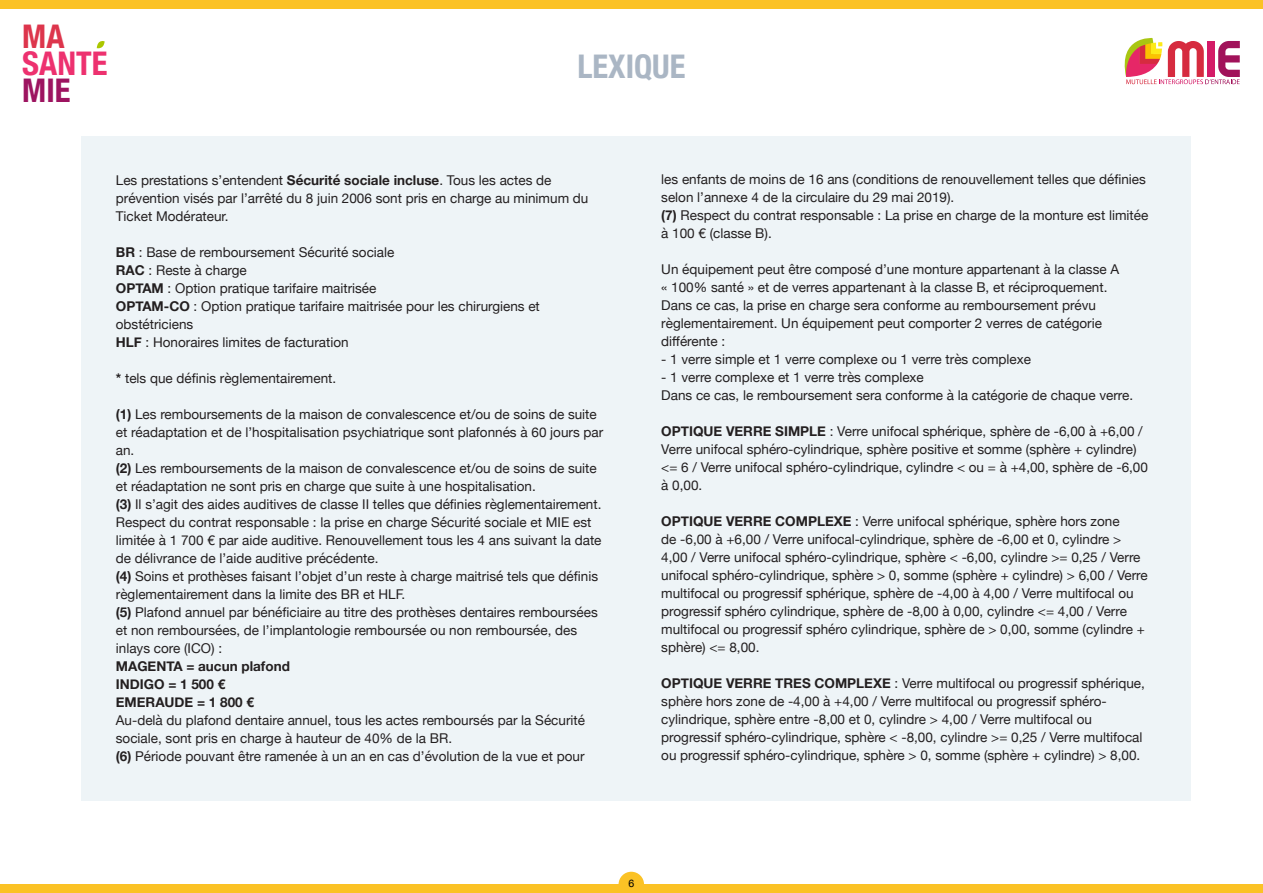
<style>
.page{position:relative;width:1263px;height:893px;background:#fff}
.page>*{position:absolute;margin:0;border:0;box-sizing:border-box;transform-origin:0 0}
.t1{font:700 condensed 32.55px "Helvetica Neue";color:#aab6c4}
.t2{font:700 condensed 32.55px "Helvetica Neue";color:#ed316f}
.t3{font:700 condensed 32.55px "Helvetica Neue";color:#9d1460}
.t4{font:700 condensed 32.55px "Helvetica Neue";color:#dd354c}
.t5{font:13.5px/18px "Helvetica Neue";color:#231f20}
.t6{font:10.5px "Helvetica Neue";color:#000001}
.s1{font-weight:700}
</style>
<div class="page">
<div style="left:81px;top:136px;width:1110px;height:665px;background:#eef4f7"></div>
<svg style="left:1124px;top:37px;width:116px;height:47px"></svg>
<div style="left:0;top:0;width:1263px;height:9px;background:#fbc225"></div>
<div style="left:0;top:884px;width:1263px;height:9px;background:#fbc225"></div>
<svg style="left:618px;top:872px;width:26px;height:12px"></svg>
<svg style="left:97px;top:41px;width:8px;height:8px"></svg>
<p class="t4" style="left:22px;top:10px;width:44px">MA</p>
<p class="t2" style="left:22px;top:37px;width:87px">SANTE</p>
<p class="t3" style="left:22px;top:64px;width:50px">MIE</p>
<p class="t1" style="left:577px;top:39px;width:109px">LEXIQUE</p>
<p class="t5" style="left:116px;top:172px;width:474px">Les prestations s’entendent <span class="s1">Sécurité sociale incluse</span>. Tous les actes de prévention visés par l’arrêté du 8 juin 2006 sont pris en charge au minimum du<br>Ticket Modérateur.</p>
<p class="t5" style="left:116px;top:244px;width:280px"><span class="s1">BR</span> : Base de remboursement Sécurité sociale<br><span class="s1">RAC</span> : Reste à charge<br><span class="s1">OPTAM</span> : Option pratique tarifaire maitrisée</p>
<p class="t5" style="left:116px;top:298px;width:425px"><span class="s1">OPTAM‐CO</span> : Option pratique tarifaire maitrisée pour les chirurgiens et obstétriciens<br><span class="s1">HLF</span> : Honoraires limites de facturation</p>
<p class="t5" style="left:116px;top:370px;width:222px"><span class="s1">*</span> tels que définis règlementairement.</p>
<p class="t5" style="left:116px;top:406px;width:489px"><span class="s1">(1)</span> Les remboursements de la maison de convalescence et/ou de soins de suite et réadaptation et de l’hospitalisation psychiatrique sont plafonnés à 60 jours par an.<br><span class="s1">(2)</span> Les remboursements de la maison de convalescence et/ou de soins de suite et réadaptation ne sont pris en charge que suite à une hospitalisation.<br><span class="s1">(3)</span> Il s’agit des aides auditives de classe II telles que définies règlementairement.<br>Respect du contrat responsable : la prise en charge Sécurité sociale et MIE est limitée à 1 700 € par aide auditive. Renouvellement tous les 4 ans suivant la date de délivrance de l’aide auditive précédente.<br><span class="s1">(4)</span> Soins et prothèses faisant l’objet d’un reste à charge maitrisé tels que définis règlementairement dans la limite des BR et HLF.<br><span class="s1">(5)</span> Plafond annuel par bénéficiaire au titre des prothèses dentaires remboursées et non remboursées, de l’implantologie remboursée ou non remboursée, des inlays core (ICO) :<br><span class="s1">MAGENTA = aucun plafond<br>INDIGO = 1 500 €<br>EMERAUDE = 1 800 €<br></span>Au-delà du plafond dentaire annuel, tous les actes remboursés par la Sécurité sociale, sont pris en charge à hauteur de 40% de la BR.<br><span class="s1">(6)</span> Période pouvant être ramenée à un an en cas d’évolution de la vue et pour</p>
<p class="t5" style="left:661px;top:171px;width:488px">les enfants de moins de 16 ans (conditions de renouvellement telles que définies selon l’annexe 4 de la circulaire du 29 mai 2019).<br><span class="s1">(7)</span> Respect du contrat responsable : La prise en charge de la monture est limitée à 100 € (classe B).</p>
<p class="t5" style="left:661px;top:261px;width:459px">Un équipement peut être composé d’une monture appartenant à la classe A « 100% santé » et de verres appartenant à la classe B, et réciproquement.<br>Dans ce cas, la prise en charge sera conforme au remboursement prévu règlementairement. Un équipement peut comporter 2 verres de catégorie différente :</p>
<p class="t5" style="left:661px;top:351px;width:371px">- 1 verre simple et 1 verre complexe ou 1 verre très complexe</p>
<p class="t5" style="left:661px;top:369px;width:473px">- 1 verre complexe et 1 verre très complexe<br>Dans ce cas, le remboursement sera conforme à la catégorie de chaque verre.</p>
<p class="t5" style="left:661px;top:423px;width:488px"><span class="s1">OPTIQUE VERRE SIMPLE</span> : Verre unifocal sphérique, sphère de -6,00 à +6,00 / Verre unifocal sphéro-cylindrique, sphère positive et somme (sphère + cylindre) &lt;= 6 / Verre unifocal sphéro-cylindrique, cylindre &lt; ou = à +4,00, sphère de -6,00 à 0,00.</p>
<p class="t5" style="left:661px;top:513px;width:488px"><span class="s1">OPTIQUE VERRE COMPLEXE</span> : Verre unifocal sphérique, sphère hors zone<br>de -6,00 à +6,00 / Verre unifocal-cylindrique, sphère de -6,00 et 0, cylindre &gt; 4,00 / Verre unifocal sphéro-cylindrique, sphère &lt; -6,00, cylindre &gt;= 0,25 / Verre unifocal sphéro-cylindrique, sphère &gt; 0, somme (sphère + cylindre) &gt; 6,00 / Verre multifocal ou progressif sphérique, sphère de -4,00 à 4,00 / Verre multifocal ou progressif sphéro cylindrique, sphère de -8,00 à 0,00, cylindre &lt;= 4,00 / Verre multifocal ou progressif sphéro cylindrique, sphère de &gt; 0,00, somme (cylindre + sphère) &lt;= 8,00.</p>
<p class="t5" style="left:661px;top:675px;width:485px"><span class="s1">OPTIQUE VERRE TRES COMPLEXE</span> : Verre multifocal ou progressif sphérique, sphère hors zone de -4,00 à +4,00 / Verre multifocal ou progressif sphéro&shy;cylindrique, sphère entre -8,00 et 0, cylindre &gt; 4,00 / Verre multifocal ou progressif sphéro-cylindrique, sphère &lt; -8,00, cylindre &gt;= 0,25 / Verre multifocal ou progressif sphéro-cylindrique, sphère &gt; 0, somme (sphère + cylindre) &gt; 8,00.</p>
<p class="t6" style="left:628px;top:875px;width:7px">6</p>
</div>
